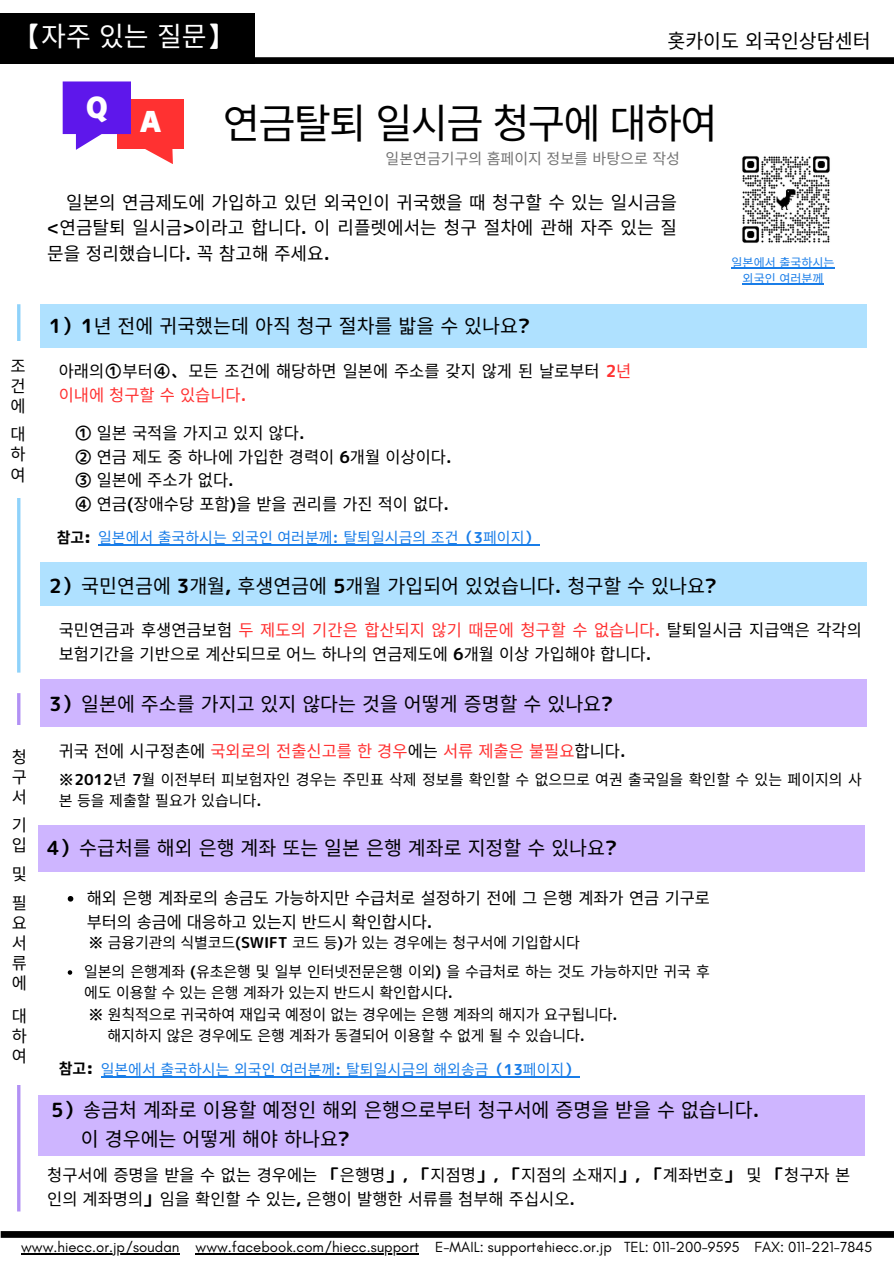
<style>
.page{position:relative;width:894px;height:1264px;background:#fff}
.page>*{position:absolute;margin:0;border:0;box-sizing:border-box;transform-origin:0 0}
.t1{font:40.5px "Noto Sans CJ Ksc";letter-spacing:-.045em;color:#000}
.t2{font:27px "Noto Sans CJ Ksc";color:#fff}
.t3{font:27px "Canva Rodin Cattleya Pro UB";color:#fff}
.t4{font:19.5px/28.2px "Noto Sans CJ Ksc";color:#000}
.t5{font:18px/25.8px "Noto Sans CJ Ksc";color:#000;text-align:justify}
.t6{font:16.5px/23.7px "Noto Sans CJ Ksc";color:#000}
.t7{font:16.5px "Noto Sans CJ Ksc";color:#ff3131}
.t8{font:15px/29.2px "Noto Sans CJ Ksc";letter-spacing:-.01em;color:#000}
.t9{font:15px "Noto Sans CJ Ksc";color:#197de8}
.t10{font:15px "Noto Sans CJ Ksc";color:#737373}
.t11{font:700 15px "Noto Sans CJ Ksc";color:#000}
.t12{font:14.85px "Glacial Indifference";color:#000}
.t13{font:12px/16px "Noto Sans CJ Ksc";color:#197de8;text-align:center}
.s1{font-family:"rounded mplus 1 p bold"}
.s2{font-family:"rounded mplus 1 p bold";color:#ff3131}
.s3{color:#ff3131}
.s4{font-family:"rounded mplus 1 p black";font-weight:400}
.s5{color:#000}
.s6{font-family:"rounded mplus 1 p bold";color:#000}
</style>
<div class="page">
<div style="left:6px;top:57px;width:887px;height:7px;background:#000"></div>
<div style="left:0;top:14px;width:254px;height:50px;background:#000"></div>
<svg style="left:1px;top:1231px;width:892px;height:6px;background:#030303"></svg>
<div style="left:118px;top:99px;width:66px;height:49px;background:#ff3131"></div>
<svg style="left:63px;top:81px;width:110px;height:83px"></svg>
<div style="left:40px;top:304px;width:826px;height:44px;background:#afe1ff"></div>
<div style="left:40px;top:562px;width:826px;height:44px;background:#afe1ff"></div>
<div style="left:40px;top:679px;width:826px;height:48px;background:#ceb5ff"></div>
<div style="left:38px;top:825px;width:826px;height:47px;background:#ceb5ff"></div>
<hr style="left:17px;top:304px;width:3px;height:368px;background:#8fd2fa">
<div style="left:9px;top:342px;width:22px;height:156px;background:#fff"></div>
<hr style="left:17px;top:693px;width:3px;height:518px;background:#b291f4">
<div style="left:7px;top:725px;width:24px;height:359px;background:#fff"></div>
<div style="left:38px;top:1094px;width:826px;height:61px;background:#ceb5ff"></div>
<img style="left:742px;top:156px;width:88px;height:87px">
<hr style="left:21px;top:1253px;width:158px;height:1px;background:#000">
<hr style="left:195px;top:1253px;width:224px;height:1px;background:#000">
<svg style="left:68px;top:896px;width:5px;height:5px"></svg>
<svg style="left:68px;top:970px;width:4px;height:4px"></svg>
<hr style="left:98px;top:544px;width:441px;height:1px;background:#197de8">
<hr style="left:101px;top:1076px;width:478px;height:1px;background:#197de8">
<hr style="left:731px;top:267px;width:103px;height:1px;background:#197de8">
<hr style="left:742px;top:283px;width:81px;height:1px;background:#197de8">
<p class="t2" style="left:14px;top:15px;width:221px"><span class="s1">【</span>자주 있는 질문<span class="s1">】</span></p>
<p class="t4" style="left:667px;top:25px;width:205px">홋카이도 외국인상담센터</p>
<h3 class="t3" style="left:86px;top:94px;width:24px">Q</h3>
<p class="t1" style="left:223px;top:91px;width:496px">연금탈퇴 일시금 청구에 대하여</p>
<h2 class="t3" style="left:140px;top:109px;width:22px">A</h2>
<p class="t6" style="left:11px;top:353px;width:17px">조</p>
<p class="t6" style="left:11px;top:373px;width:17px">건</p>
<p class="t6" style="left:11px;top:393px;width:17px">에</p>
<h5 class="t6" style="left:11px;top:421px;width:17px">대</h5>
<h5 class="t6" style="left:11px;top:441px;width:17px">하</h5>
<p class="t6" style="left:11px;top:462px;width:17px">여</p>
<h5 class="t6" style="left:12px;top:743px;width:17px">청</h5>
<p class="t6" style="left:12px;top:763px;width:17px">구</p>
<p class="t6" style="left:12px;top:784px;width:17px">서</p>
<p class="t6" style="left:12px;top:812px;width:17px">기</p>
<p class="t6" style="left:12px;top:832px;width:17px">입</p>
<p class="t6" style="left:12px;top:861px;width:17px">및</p>
<p class="t6" style="left:12px;top:889px;width:17px">필</p>
<p class="t6" style="left:12px;top:910px;width:17px">요</p>
<p class="t6" style="left:12px;top:930px;width:17px">서</p>
<p class="t6" style="left:12px;top:950px;width:17px">류</p>
<p class="t6" style="left:12px;top:970px;width:17px">에</p>
<p class="t6" style="left:12px;top:1004px;width:17px;line-height:20.1px;text-align:justify">대 하 여</p>
<p class="t10" style="left:385px;top:147px;width:296px">일본연금기구의 홈페이지 정보를 바탕으로 작성</p>
<p class="t5" style="left:47px;top:188px;width:631px;text-indent:19px">일본의 연금제도에 가입하고 있던 외국인이 귀국했을 때 청구할 수 있는 일시금을 <span class="s1">&lt;</span>연금탈퇴 일시금<span class="s1">&gt;</span>이라고 합니다<span class="s1">.</span> 이 리플렛에서는 청구 절차에 관해 자주 있는 질 문을 정리했습니다<span class="s1">.</span> 꼭 참고해 주세요<span class="s1">.</span></p>
<p class="t4" style="left:49px;top:311px;width:482px"><span class="s1">1）1</span>년 전에 귀국했는데 아직 청구 절차를 밟을 수 있나요<span class="s1">?</span></p>
<p class="t6" style="left:59px;top:358px;width:574px">아래의<span class="s1">①</span>부터<span class="s1">④、</span>모든 조건에 해당하면 일본에 주소를 갖지 않게 된 날로부터 <span class="s2">2</span><span class="s3">년 이내에 청구할 수 있습니다</span><span class="s2">.</span></p>
<p class="t6" style="left:75px;top:420px;width:378px"><span class="s1">①</span> 일본 국적을 가지고 있지 않다<span class="s1">.<br>②</span> 연금 제도 중 하나에 가입한 경력이 <span class="s1">6</span>개월 이상이다<span class="s1">.</span></p>
<p class="t6" style="left:75px;top:467px;width:375px"><span class="s1">③</span> 일본에 주소가 없다<span class="s1">.<br>④</span> 연금<span class="s1">(</span>장애수당 포함<span class="s1">)</span>을 받을 권리를 가진 적이 없다<span class="s1">.</span></p>
<p class="t11" style="left:57px;top:526px;width:36px">참고<span class="s4">:</span></p>
<p class="t9" style="left:98px;top:526px;width:443px">일본에서 출국하시는 외국인 여러분께<span class="s1">:</span> 탈퇴일시금의 조건<span class="s1">（3</span>페이지<span class="s1">）</span></p>
<p class="t13" style="left:731px;top:253px;width:105px">일본에서 출국하시는 외국인 여러분께</p>
<h5 class="t4" style="left:49px;top:571px;width:669px"><span class="s1">2）</span>국민연금에 <span class="s1">3</span>개월<span class="s1">,</span> 후생연금에 <span class="s1">5</span>개월 가입되어 있었습니다<span class="s1">.</span> 청구할 수 있나요<span class="s1">?</span></h5>
<p class="t6" style="left:59px;top:617px;width:804px">국민연금과 후생연금보험 <span class="s3">두 제도의 기간은 합산되지 않기 때문에 청구할 수 없습니다</span><span class="s2">.</span> 탈퇴일시금 지급액은 각각의 보험기간을 기반으로 계산되므로 어느 하나의 연금제도에 <span class="s1">6</span>개월 이상 가입해야 합니다<span class="s1">.</span></p>
<p class="t4" style="left:49px;top:688px;width:565px"><span class="s1">3）</span>일본에 주소를 가지고 있지 않다는 것을 어떻게 증명할 수 있나요<span class="s1">?</span></p>
<h5 class="t7" style="left:59px;top:737px;width:568px"><span class="s5">귀국 전에 시구정촌에</span> 국외로의 전출신고를 한 경우<span class="s5">에는</span> 서류 제출은 불필요<span class="s5">합니다</span><span class="s6">.</span></h5>
<h5 class="t8" style="left:59px;top:764px;width:804px"><span class="s1">※2012</span>년 <span class="s1">7</span>월 이전부터 피보험자인 경우는 주민표 삭제 정보를 확인할 수 없으므로 여권 출국일을 확인할 수 있는 페이지의 사</h5>
<p class="t8" style="left:59px;top:785px;width:204px">본 등을 제출할 필요가 있습니다<span class="s1">.</span></p>
<h5 class="t4" style="left:47px;top:832px;width:571px"><span class="s1">4）</span>수급처를 해외 은행 계좌 또는 일본 은행 계좌로 지정할 수 있나요<span class="s1">?</span></h5>
<h5 class="t6" style="left:87px;top:885px;width:624px">해외 은행 계좌로의 송금도 가능하지만 수급처로 설정하기 전에 그 은행 계좌가 연금 기구로 부터의 송금에 대응하고 있는지 반드시 확인합시다<span class="s1">.</span></h5>
<p class="t8" style="left:84px;top:926px;width:627px"><span class="s1">※</span> 금융기관의 식별코드<span class="s1">(SWIFT</span> 코드 등<span class="s1">)</span>가 있는 경우에는 청구서에 기입합시다<br>일본의 은행계좌 <span class="s1">(</span>유초은행 및 일부 인터넷전문은행 이외<span class="s1">)</span> 을 수급처로 하는 것도 가능하지만 귀국 후</p>
<p class="t8" style="left:84px;top:981px;width:534px;line-height:21.3px">에도 이용할 수 있는 은행 계좌가 있는지 반드시 확인합시다<span class="s1">.<br>※</span> 원칙적으로 귀국하여 재입국 예정이 없는 경우에는 은행 계좌의 해지가 요구됩니다<span class="s1">.</span></p>
<p class="t8" style="left:107px;top:1020px;width:479px">해지하지 않은 경우에도 은행 계좌가 동결되어 이용할 수 없게 될 수 있습니다<span class="s1">.</span></p>
<p class="t11" style="left:59px;top:1056px;width:36px">참고<span class="s4">:</span></p>
<p class="t9" style="left:101px;top:1057px;width:480px">일본에서 출국하시는 외국인 여러분께<span class="s1">:</span> 탈퇴일시금의 해외송금<span class="s1">（13</span>페이지<span class="s1">）</span></p>
<p class="t4" style="left:81px;top:1095px;width:679px;text-indent:-30px"><span class="s1">5）</span>송금처 계좌로 이용할 예정인 해외 은행으로부터 청구서에 증명을 받을 수 없습니다<span class="s1">. </span>이 경우에는 어떻게 해야 하나요<span class="s1">?</span></p>
<p class="t6" style="left:47px;top:1162px;width:804px">청구서에 증명을 받을 수 없는 경우에는 <span class="s1">「</span>은행명<span class="s1">」, 「</span>지점명<span class="s1">」, 「</span>지점의 소재지<span class="s1">」, 「</span>계좌번호<span class="s1">」</span> 및 <span class="s1">「</span>청구자 본 인의 계좌명의<span class="s1">」</span>임을 확인할 수 있는<span class="s1">,</span> 은행이 발행한 서류를 첨부해 주십시오<span class="s1">.</span></p>
<h1 class="t12" style="left:21px;top:1237px;width:160px">www.hiecc.or.jp/soudan</h1>
<p class="t12" style="left:195px;top:1237px;width:678px">www.facebook.com/hiecc.support E-MAIL: support@hiecc.or.jp TEL: 011-200-9595 FAX: 011-221-7845</p>
</div>
